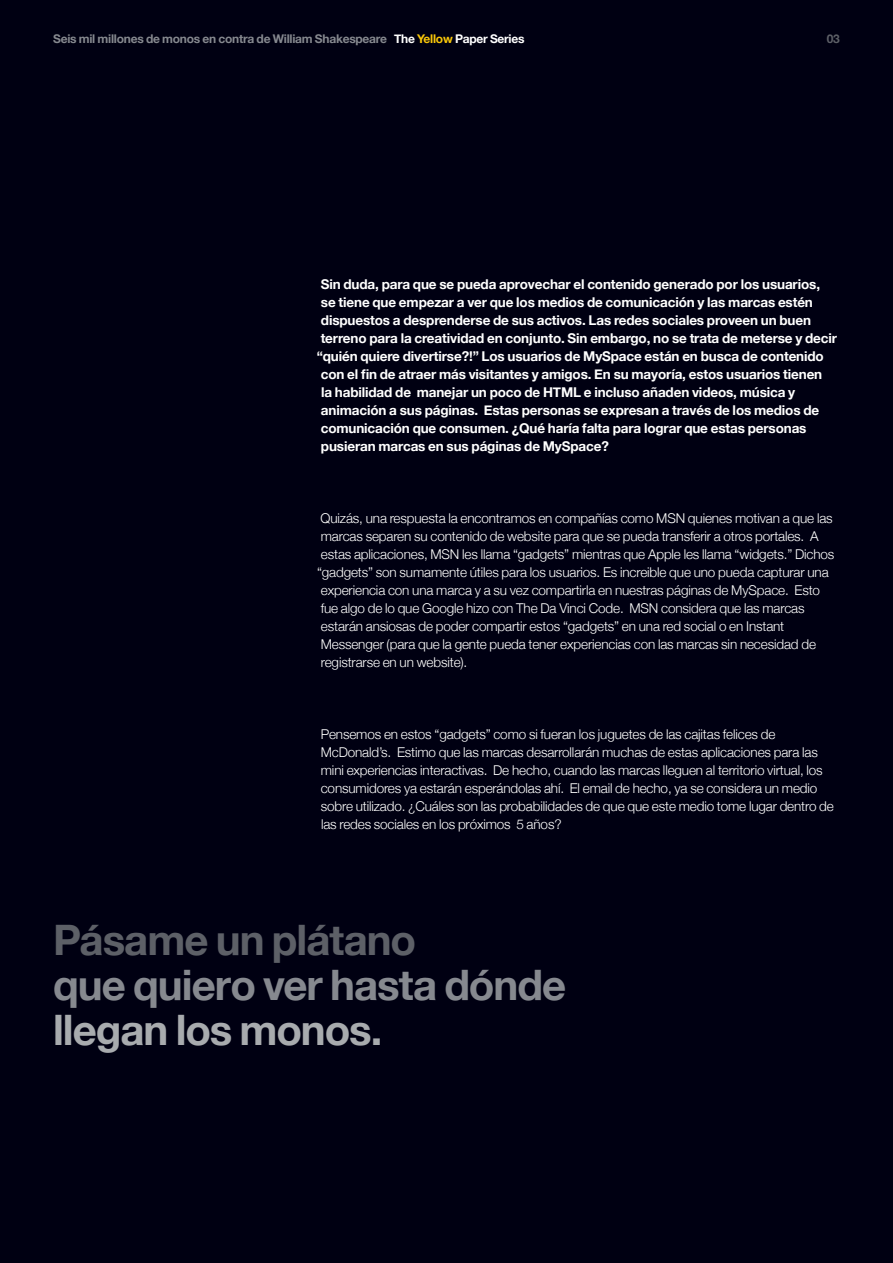
<style>
.page{position:relative;width:893px;height:1263px;background:#000012}
.page>*{position:absolute;margin:0;border:0;box-sizing:border-box;transform-origin:0 0}
.Big_text_32pt_Light{font:700 42px "Helvetica Neue";letter-spacing:-.025em;color:#86898f}
.Big_text_32pt_Light-2{font:700 42px "Helvetica Neue";letter-spacing:-.025em;color:#5d6067}
.Big_text_32pt_Light-3{font:700 42px "Helvetica Neue";letter-spacing:-.025em;color:#a8abae}
.Body_10_5_14pt_White{font:300 13.5px/18px "Helvetica Neue";letter-spacing:-.01em;color:#fff}
.Body_10_5_14pt_White-2{font:700 13.5px "Helvetica Neue";letter-spacing:-.01em;color:#fff}
.Yellow_paper_tiltle{font:700 12px "Helvetica Neue";letter-spacing:-.02em;color:#86898f}
.Page_Number_8pt_Dark{font:700 12px "Helvetica Neue";color:#5d6067}
.s1{color:#fff}
.s2{color:#f9c709}
</style>
<div class="page">
<p class="Yellow_paper_tiltle" style="left:53px;top:31px;width:473px">Seis mil millones de monos en contra de William Shakespeare <span class="s1">The</span> <span class="s2">Yellow</span> <span class="s1">Paper Series</span></p>
<p class="Page_Number_8pt_Dark" style="left:827px;top:31px;width:15px">03</p>
<p class="Body_10_5_14pt_White-2" style="left:321px;top:275px;width:501px">Sin duda, para que se pueda aprovechar el contenido generado por los usuarios,</p>
<p class="Body_10_5_14pt_White-2" style="left:321px;top:293px;width:493px">se tiene que empezar a ver que los medios de comunicación y las marcas estén</p>
<p class="Body_10_5_14pt_White-2" style="left:321px;top:311px;width:492px">dispuestos a desprenderse de sus activos. Las redes sociales proveen un buen</p>
<p class="Body_10_5_14pt_White-2" style="left:321px;top:329px;width:518px">terreno para la creatividad en conjunto. Sin embargo, no se trata de meterse y decir</p>
<p class="Body_10_5_14pt_White-2" style="left:317px;top:347px;width:509px">“quién quiere divertirse?!” Los usuarios de MySpace están en busca de contenido</p>
<p class="Body_10_5_14pt_White-2" style="left:321px;top:365px;width:503px">con el fin de atraer más visitantes y amigos. En su mayoría, estos usuarios tienen</p>
<p class="Body_10_5_14pt_White-2" style="left:321px;top:383px;width:476px">la habilidad de manejar un poco de HTML e incluso añaden videos, música y</p>
<p class="Body_10_5_14pt_White-2" style="left:321px;top:401px;width:500px">animación a sus páginas. Estas personas se expresan a través de los medios de</p>
<p class="Body_10_5_14pt_White-2" style="left:321px;top:419px;width:487px">comunicación que consumen. ¿Qué haría falta para lograr que estas personas</p>
<p class="Body_10_5_14pt_White-2" style="left:321px;top:437px;width:289px">pusieran marcas en sus páginas de MySpace?</p>
<p class="Body_10_5_14pt_White" style="left:317px;top:508px;width:519px">Quizás, una respuesta la encontramos en compañías como MSN quienes motivan a que las marcas separen su contenido de website para que se pueda transferir a otros portales. A estas aplicaciones, MSN les llama “gadgets” mientras que Apple les llama “widgets.” Dichos “gadgets” son sumamente útiles para los usuarios. Es increible que uno pueda capturar una experiencia con una marca y a su vez compartirla en nuestras páginas de MySpace. Esto fue algo de lo que Google hizo con The Da Vinci Code. MSN considera que las marcas estarán ansiosas de poder compartir estos “gadgets” en una red social o en Instant Messenger (para que la gente pueda tener experiencias con las marcas sin necesidad de registrarse en un website).</p>
<p class="Body_10_5_14pt_White" style="left:321px;top:724px;width:515px">Pensemos en estos “gadgets” como si fueran los juguetes de las cajitas felices de McDonald’s. Estimo que las marcas desarrollarán muchas de estas aplicaciones para las mini experiencias interactivas. De hecho, cuando las marcas lleguen al territorio virtual, los consumidores ya estarán esperándolas ahí. El email de hecho, ya se considera un medio sobre utilizado. ¿Cuáles son las probabilidades de que que este medio tome lugar dentro de las redes sociales en los próximos 5 años?</p>
<p class="Big_text_32pt_Light-2" style="left:53px;top:914px;width:365px">Pásame un plátano</p>
<p class="Big_text_32pt_Light" style="left:53px;top:959px;width:515px">que quiero ver hasta dónde</p>
<p class="Big_text_32pt_Light-3" style="left:53px;top:1004px;width:331px">llegan los monos.</p>
</div>
